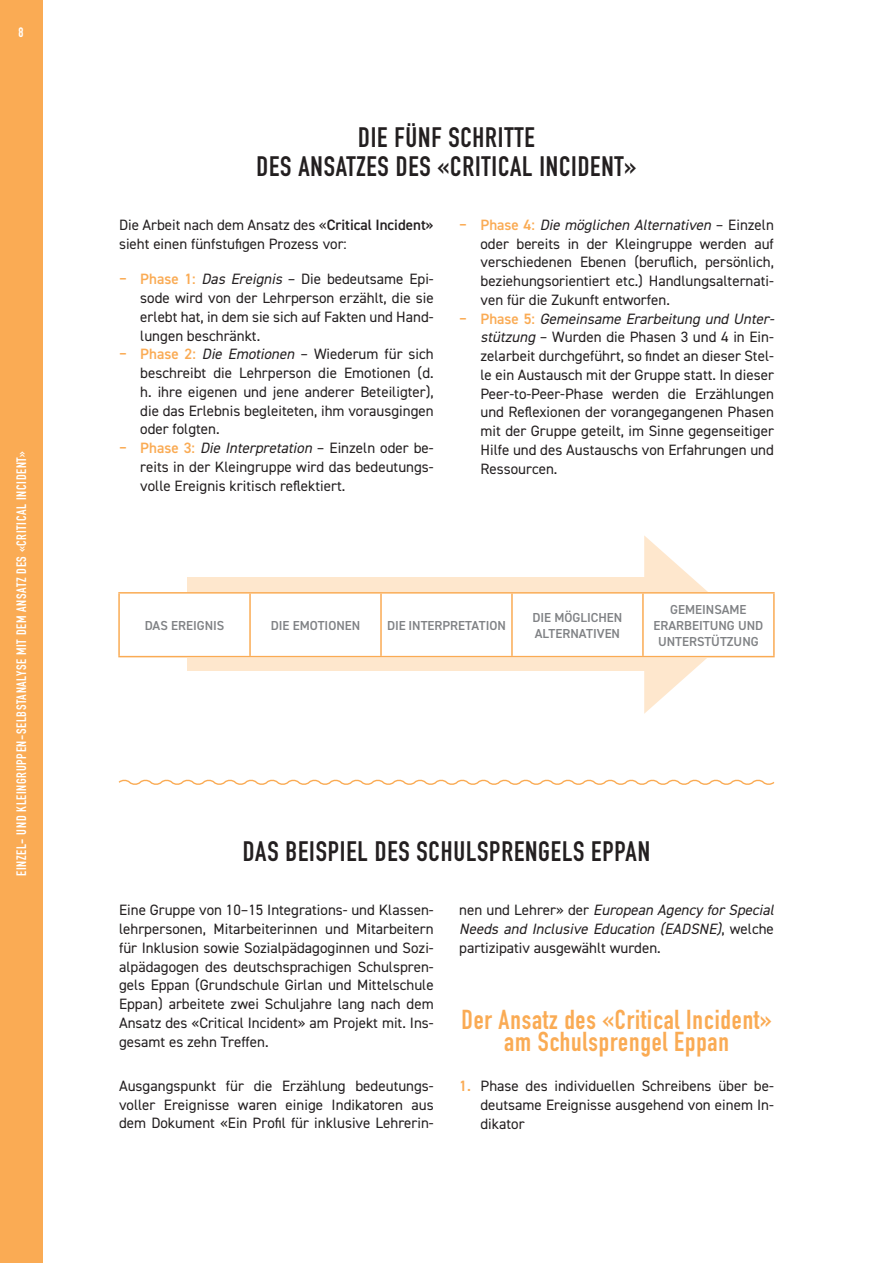
<style>
.page{position:relative;width:893px;height:1263px;background:#fff}
.page>*{position:absolute;margin:0;border:0;box-sizing:border-box;transform-origin:0 0}
.t1{font:700 27.75px/28.5px "DIN Condensed";letter-spacing:.03em;color:#231f20;text-align:center}
.t2{font:700 27px/22.5px "DIN Condensed";letter-spacing:.03em;color:#faab54;text-align:center}
.t3{font:15px/18.8px "DIN2014";color:#231f20;text-align:justify}
.t4{font:italic 15px/18.8px "DIN2014";color:#231f20}
.t5{font:700 13.5px "DIN Condensed";letter-spacing:.05em;color:#fff}
.t6{font:600 13.05px/15.8px "DIN2014";color:#808285}
.s1{font-weight:600}
.s2{font-weight:600;color:#faab54}
.s3{font-style:italic}
.s4{font-weight:600;font-style:normal;color:#faab54}
.s5{font-style:normal}
</style>
<div class="page">
<div style="left:0;top:0;width:43px;height:1263px;background:#faab54"></div>
<svg style="left:118px;top:779px;width:657px;height:6px"></svg>
<div style="left:187px;top:577px;width:486px;height:94px;background:#fee7cd"></div>
<svg style="left:644px;top:535px;width:101px;height:179px"></svg>
<div style="left:119px;top:592px;width:655px;height:65px;background:#fff"></div>
<hr style="left:118px;top:594px;width:2px;height:62px;background:#faab54">
<hr style="left:118px;top:592px;width:132px;height:2px;background:#faab54">
<hr style="left:250px;top:592px;width:131px;height:2px;background:#faab54">
<hr style="left:381px;top:592px;width:131px;height:2px;background:#faab54">
<hr style="left:512px;top:592px;width:131px;height:2px;background:#faab54">
<hr style="left:643px;top:592px;width:132px;height:2px;background:#faab54">
<hr style="left:249px;top:594px;width:2px;height:62px;background:#faab54">
<hr style="left:380px;top:594px;width:2px;height:62px;background:#faab54">
<hr style="left:511px;top:594px;width:2px;height:62px;background:#faab54">
<hr style="left:642px;top:594px;width:2px;height:62px;background:#faab54">
<hr style="left:773px;top:594px;width:2px;height:62px;background:#faab54">
<hr style="left:118px;top:656px;width:132px;height:1px;background:#faab54">
<hr style="left:250px;top:656px;width:131px;height:1px;background:#faab54">
<hr style="left:381px;top:656px;width:131px;height:1px;background:#faab54">
<hr style="left:512px;top:656px;width:131px;height:1px;background:#faab54">
<hr style="left:643px;top:656px;width:132px;height:1px;background:#faab54">
<p class="t5" style="left:18px;top:24px;width:7px">8</p>
<p class="t5" style="left:12px;top:876px;width:427px;rotate:-90deg">EINZEL- UND KLEINGRUPPEN-SELBSTANALYSE MIT DEM ANSATZ DES «CRITICAL INCIDENT»</p>
<h1 class="t1" style="left:257px;top:123px;width:381px">DIE FÜNF SCHRITTE<br>DES ANSATZES DES «CRITICAL INCIDENT»</h1>
<p class="t3" style="left:119px;top:215px;width:316px">Die Arbeit nach dem Ansatz des «<span class="s1">Critical Incident» </span>sieht einen fünfstufigen Prozess vor:</p>
<p class="t3" style="left:119px;top:269px;width:316px"><span class="s2">‒ Phase 1:</span> <span class="s3">Das Ereignis</span> – Die bedeutsame Epi-</p>
<p class="t3" style="left:140px;top:288px;width:295px">sode wird von der Lehrperson erzählt, die sie</p>
<p class="t3" style="left:140px;top:307px;width:295px">erlebt hat, in dem sie sich auf Fakten und Hand-</p>
<p class="t3" style="left:140px;top:326px;width:121px">lungen beschränkt.</p>
<p class="t3" style="left:119px;top:344px;width:316px"><span class="s2">‒ Phase 2:</span> <span class="s3">Die Emotionen</span> – Wiederum für sich</p>
<p class="t3" style="left:140px;top:363px;width:295px">beschreibt die Lehrperson die Emotionen (d.</p>
<p class="t3" style="left:140px;top:382px;width:295px">h. ihre eigenen und jene anderer Beteiligter),</p>
<p class="t3" style="left:140px;top:401px;width:295px">die das Erlebnis begleiteten, ihm vorausgingen</p>
<p class="t3" style="left:140px;top:419px;width:81px">oder folgten.</p>
<p class="t4" style="left:119px;top:438px;width:316px"><span class="s4">‒ Phase 3:</span> Die Interpretation <span class="s5">– Einzeln oder be-</span></p>
<p class="t3" style="left:140px;top:457px;width:295px">reits in der Kleingruppe wird das bedeutungs-</p>
<p class="t3" style="left:140px;top:476px;width:207px">volle Ereignis kritisch reflektiert.</p>
<p class="t4" style="left:459px;top:215px;width:316px"><span class="s4">‒ P h a s e 4 :</span> Die möglichen Alternativen <span class="s5">– E i n z e l n</span></p>
<p class="t3" style="left:480px;top:234px;width:295px">oder bereits in der Kleingruppe werden auf</p>
<p class="t3" style="left:480px;top:252px;width:295px">verschiedenen Ebenen (beruflich, persönlich,</p>
<p class="t3" style="left:480px;top:271px;width:295px">beziehungsorientiert etc.) Handlungsalternati-</p>
<p class="t3" style="left:480px;top:290px;width:191px">ven für die Zukunft entworfen.</p>
<p class="t4" style="left:459px;top:309px;width:320px"><span class="s4">‒ P h a s e 5 :</span> Gemeinsame Erarbeitung und Unter-</p>
<p class="t3" style="left:480px;top:327px;width:295px"><span class="s3">stützung</span> – Wurden die Phasen 3 und 4 in Ein-</p>
<p class="t3" style="left:480px;top:346px;width:295px">zelarbeit durchgeführt, so findet an dieser Stel-</p>
<p class="t3" style="left:480px;top:365px;width:295px">le ein Austausch mit der Gruppe statt. In dieser</p>
<p class="t3" style="left:480px;top:384px;width:295px">Peer-to-Peer-Phase werden die Erzählungen</p>
<p class="t3" style="left:480px;top:402px;width:295px">und Reflexionen der vorangegangenen Phasen</p>
<p class="t3" style="left:480px;top:421px;width:295px">mit der Gruppe geteilt, im Sinne gegenseitiger</p>
<p class="t3" style="left:480px;top:440px;width:295px">Hilfe und des Austauschs von Erfahrungen und</p>
<p class="t3" style="left:480px;top:459px;width:78px">Ressourcen.</p>
<p class="t6" style="left:145px;top:617px;width:81px">DAS EREIGNIS</p>
<p class="t6" style="left:271px;top:617px;width:91px">DIE EMOTIONEN</p>
<p class="t6" style="left:387px;top:617px;width:120px">DIE INTERPRETATION</p>
<p class="t6" style="left:532px;top:609px;width:91px">DIE MÖGLICHEN<br>ALTERNATIVEN</p>
<p class="t6" style="left:653px;top:601px;width:111px;text-align:center">GEMEINSAME<br>ERARBEITUNG UND<br>UNTERSTÜTZUNG</p>
<h1 class="t1" style="left:243px;top:837px;width:409px">DAS BEISPIEL DES SCHULSPRENGELS EPPAN</h1>
<p class="t3" style="left:119px;top:900px;width:316px">Eine Gruppe von 10–15 Integrations- und Klassen&shy;lehrpersonen, Mitarbeiterinnen und Mitarbeitern für Inklusion sowie Sozialpädagoginnen und Sozi&shy;alpädagogen des deutschsprachigen Schulspren&shy;gels Eppan (Grundschule Girlan und Mittelschule Eppan) arbeitete zwei Schuljahre lang nach dem Ansatz des «Critical Incident» am Projekt mit. Ins&shy;gesamt es zehn Treffen.</p>
<p class="t3" style="left:119px;top:1076px;width:316px">Ausgangspunkt für die Erzählung bedeutungs&shy;voller Ereignisse waren einige Indikatoren aus dem Dokument «Ein Profil für inklusive Lehrerin-</p>
<p class="t4" style="left:459px;top:900px;width:320px"><span class="s5">n e n u n d Le h re r » d e r</span> European Agency forSpecial<br>Needs and Inclusive Education (EADSNE)<span class="s5">, w e l c h e partizipativ ausgewählt wurden.</span></p>
<h2 class="t2" style="left:461px;top:1008px;width:312px">Der Ansatz des «Critical Incident» am Schulsprengel Eppan</h2>
<p class="t3" style="left:480px;top:1076px;width:295px;text-indent:-21px"><span class="s2">1.</span> Phase des individuellen Schreibens über be&shy;deutsame Ereignisse ausgehend von einem In&shy;dikator</p>
</div>
